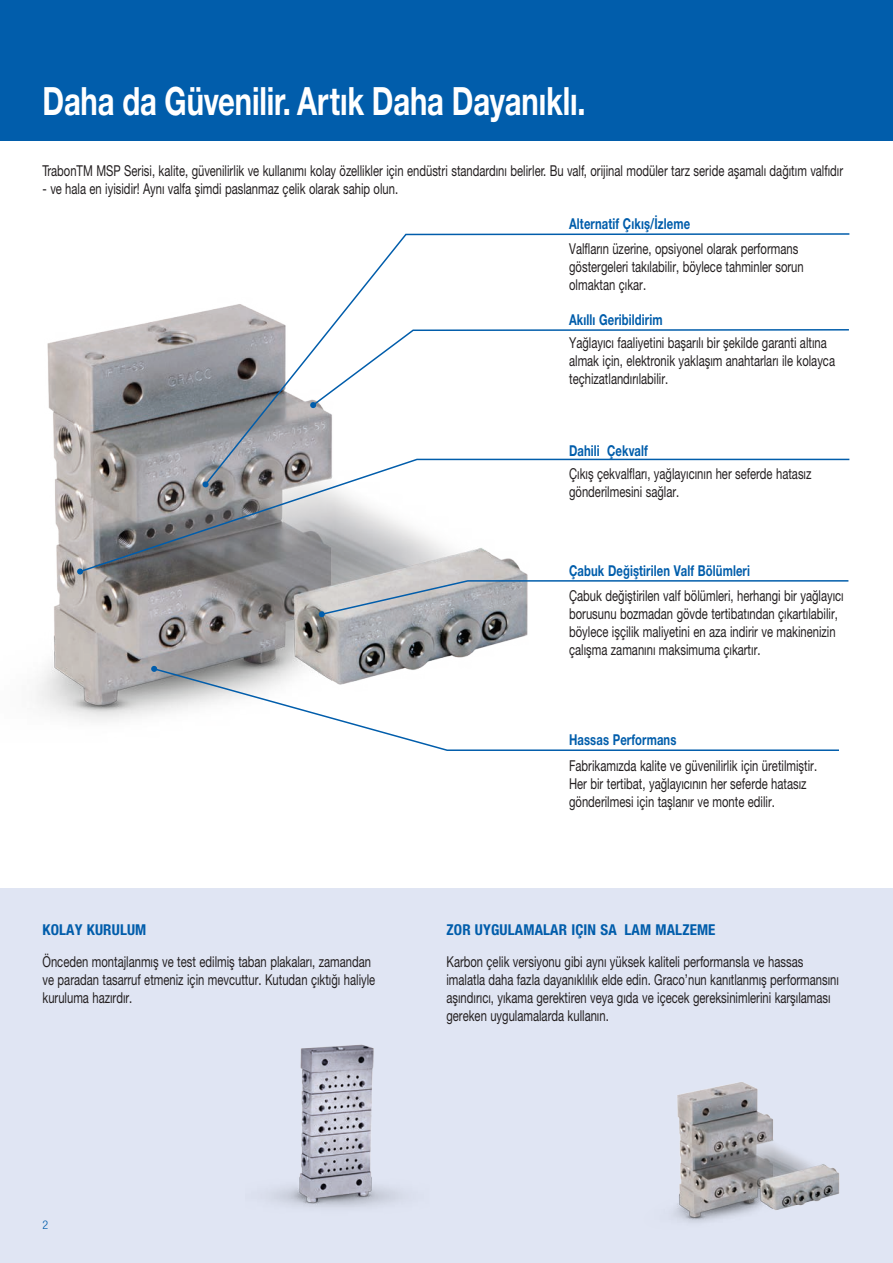
<style>
.page{position:relative;width:893px;height:1263px;background:#fff}
.page>*{position:absolute;margin:0;border:0;box-sizing:border-box;transform-origin:0 0}
.t1{font:700 39px "Helvetica Neue CE";letter-spacing:-.005em;color:#fff;scale:.75 1}
.t2{font:15px/18px "Helvetica Neue CE";color:#231f20;scale:.75 1}
.t3{font:700 15px "Helvetica Neue CE";letter-spacing:.01em;color:#015dab;scale:.75 1}
.t4{font:700 condensed 15px "Helvetica Neue LT Std";letter-spacing:.01em;color:#015dab}
.t5{font:300 condensed 12px "Helvetica Neue LT Std";color:#015dab}
</style>
<div class="page">
<div style="left:0;top:0;width:893px;height:140px;background:#015dab"></div>
<div style="left:0;top:889px;width:893px;height:374px;background:#e0e5f3"></div>
<img style="left:271px;top:1044px;width:131px;height:163px">
<img style="left:673px;top:1082px;width:167px;height:141px">
<img style="left:37px;top:311px;width:491px;height:410px">
<svg style="left:203px;top:233px;width:647px;height:225px"></svg>
<svg style="left:319px;top:579px;width:530px;height:38px"></svg>
<svg style="left:152px;top:667px;width:687px;height:84px"></svg>
<svg style="left:151px;top:666px;width:6px;height:6px"></svg>
<svg style="left:78px;top:458px;width:772px;height:115px"></svg>
<svg style="left:77px;top:568px;width:6px;height:6px"></svg>
<svg style="left:310px;top:328px;width:540px;height:80px"></svg>
<h1 class="t1" style="left:43px;top:77px;width:726px">Daha da Güvenilir. Artık Daha Dayanıklı.</h1>
<p class="t2" style="left:43px;top:162px;width:1069px">TrabonTM MSP Serisi, kalite, güvenilirlik ve kullanımı kolay özellikler için endüstri standardını belirler. Bu valf, orijinal modüler tarz seride aşamalı dağıtım valfıdır</p>
<p class="t2" style="left:43px;top:180px;width:476px">- ve hala en iyisidir! Aynı valfa şimdi paslanmaz çelik olarak sahip olun.</p>
<p class="t3" style="left:569px;top:214px;width:163px">Alternatif Çıkış/İzleme</p>
<p class="t2" style="left:569px;top:240px;width:314px">Valfların üzerine, opsiyonel olarak performans göstergeleri takılabilir, böylece tahminler sorun olmaktan çıkar.</p>
<p class="t3" style="left:569px;top:311px;width:126px">Akıllı Geribildirim</p>
<p class="t2" style="left:569px;top:334px;width:356px">Yağlayıcı faaliyetini başarılı bir şekilde garanti altına almak için, elektronik yaklaşım anahtarları ile kolayca teçhizatlandırılabilir.</p>
<p class="t3" style="left:569px;top:441px;width:107px">Dahili Çekvalf</p>
<p class="t2" style="left:569px;top:464px;width:325px">Çıkış çekvalfları, yağlayıcının her seferde hatasız gönderilmesini sağlar.</p>
<p class="t3" style="left:569px;top:562px;width:243px">Çabuk Değiştirilen Valf Bölümleri</p>
<p class="t2" style="left:569px;top:587px;width:368px">Çabuk değiştirilen valf bölümleri, herhangi bir yağlayıcı borusunu bozmadan gövde tertibatından çıkartılabilir, böylece işçilik maliyetini en aza indirir ve makinenizin çalışma zamanını maksimuma çıkartır.</p>
<p class="t4" style="left:43px;top:920px;width:105px">KOLAY KURULUM</p>
<p class="t2" style="left:43px;top:953px;width:445px">Önceden montajlanmış ve test edilmiş taban plakaları, zamandan ve paradan tasarruf etmeniz için mevcuttur. Kutudan çıktığı haliyle kuruluma hazırdır.</p>
<p class="t3" style="left:569px;top:731px;width:145px">Hassas Performans</p>
<p class="t2" style="left:569px;top:756px;width:332px">Fabrikamızda kalite ve güvenilirlik için üretilmiştir.<br>Her bir tertibat, yağlayıcının her seferde hatasız gönderilmesi için taşlanır ve monte edilir.</p>
<p class="t4" style="left:446px;top:920px;width:271px">ZOR UYGULAMALAR IÇIN SAĞLAM MALZEME</p>
<p class="t2" style="left:446px;top:953px;width:525px">Karbon çelik versiyonu gibi aynı yüksek kaliteli performansla ve hassas imalatla daha fazla dayanıklılık elde edin. Graco’nun kanıtlanmış performansını aşındırıcı, yıkama gerektiren veya gıda ve içecek gereksinimlerini karşılaması gereken uygulamalarda kullanın.</p>
<p class="t5" style="left:43px;top:1218px;width:7px">2</p>
</div>
